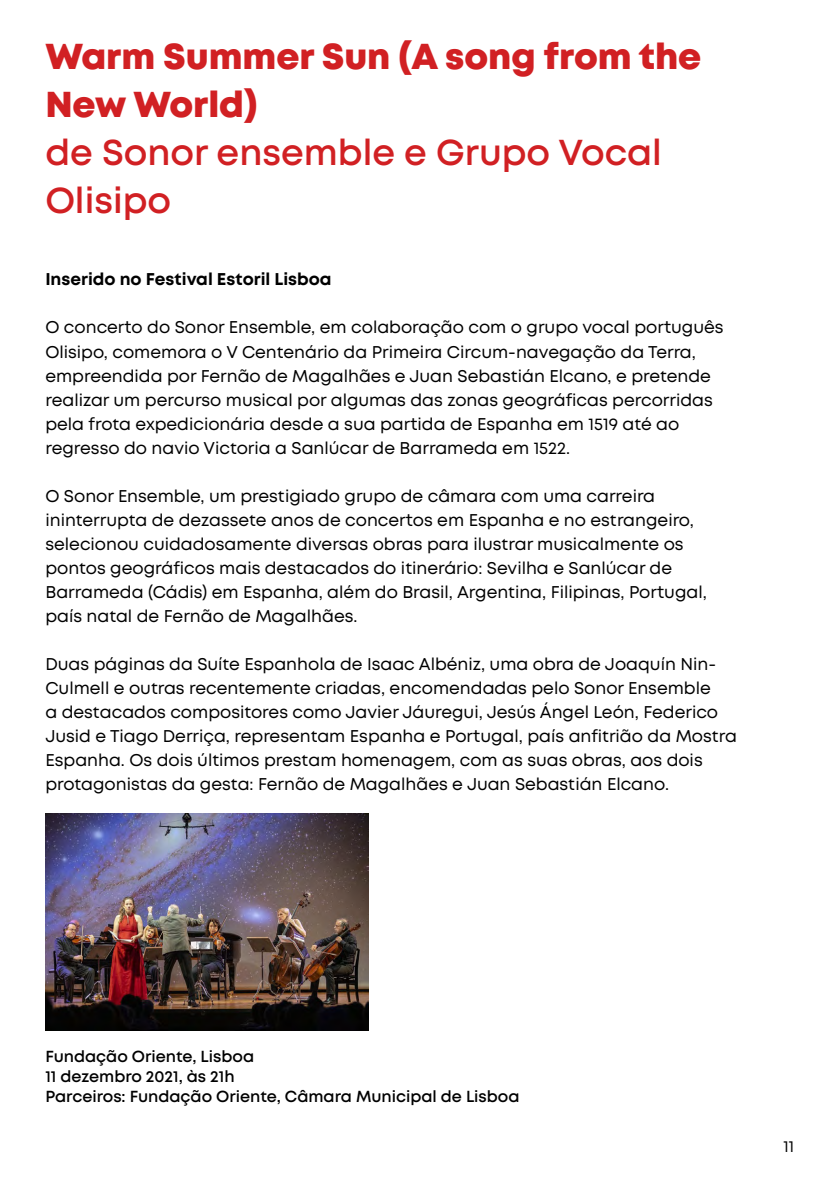
<style>
.page{position:relative;width:840px;height:1191px;background:#fff}
.page>*{position:absolute;margin:0;border:0;box-sizing:border-box;transform-origin:0 0}
.t1{font:800 36px/48px "Mont";color:#d12023}
.t2{font:600 36px/48px "Mont";color:#d12023}
.t3{font:17px/24px "Mont";color:#000}
.t4{font:700 17px "Mont";color:#000}
.t5{font:600 16px/20px "Mont";color:#000}
.t6{font:16px "Mont";color:#000}
</style>
<div class="page">
<img style="left:45px;top:813px;width:323px;height:217px">
<h1 class="t1" style="left:45px;top:33px;width:657px">Warm Summer Sun (A song from the<br>New World)</h1>
<h1 class="t2" style="left:45px;top:129px;width:617px">de Sonor ensemble e Grupo Vocal<br>Olisipo</h1>
<p class="t4" style="left:45px;top:268px;width:288px">Inserido no Festival Estoril Lisboa</p>
<p class="t3" style="left:45px;top:316px;width:679px">O concerto do Sonor Ensemble, em colaboração com o grupo vocal português Olisipo, comemora o V Centenário da Primeira Circum-navegação da Terra, empreendida por Fernão de Magalhães e Juan Sebastián Elcano, e pretende realizar um percurso musical por algumas das zonas geográficas percorridas pela frota expedicionária desde a sua partida de Espanha em 1519 até ao regresso do navio Victoria a Sanlúcar de Barrameda em 1522.</p>
<p class="t3" style="left:45px;top:484px;width:662px">O Sonor Ensemble, um prestigiado grupo de câmara com uma carreira ininterrupta de dezassete anos de concertos em Espanha e no estrangeiro, selecionou cuidadosamente diversas obras para ilustrar musicalmente os pontos geográficos mais destacados do itinerário: Sevilha e Sanlúcar de Barrameda (Cádis) em Espanha, além do Brasil, Argentina, Filipinas, Portugal, país natal de Fernão de Magalhães.</p>
<p class="t3" style="left:45px;top:652px;width:692px">Duas páginas da Suíte Espanhola de Isaac Albéniz, uma obra de Joaquín Nin-Culmell e outras recentemente criadas, encomendadas pelo Sonor Ensemble<br>a destacados compositores como Javier Jáuregui, Jesús Ángel León, Federico Jusid e Tiago Derriça, representam Espanha e Portugal, país anfitrião da Mostra Espanha. Os dois últimos prestam homenagem, com as suas obras, aos dois protagonistas da gesta: Fernão de Magalhães e Juan Sebastián Elcano.</p>
<p class="t5" style="left:45px;top:1046px;width:475px">Fundação Oriente, Lisboa<br>11 dezembro 2021, às 21h<br>Parceiros: Fundação Oriente, Câmara Municipal de Lisboa</p>
<p class="t6" style="left:783px;top:1136px;width:12px">11</p>
</div>
